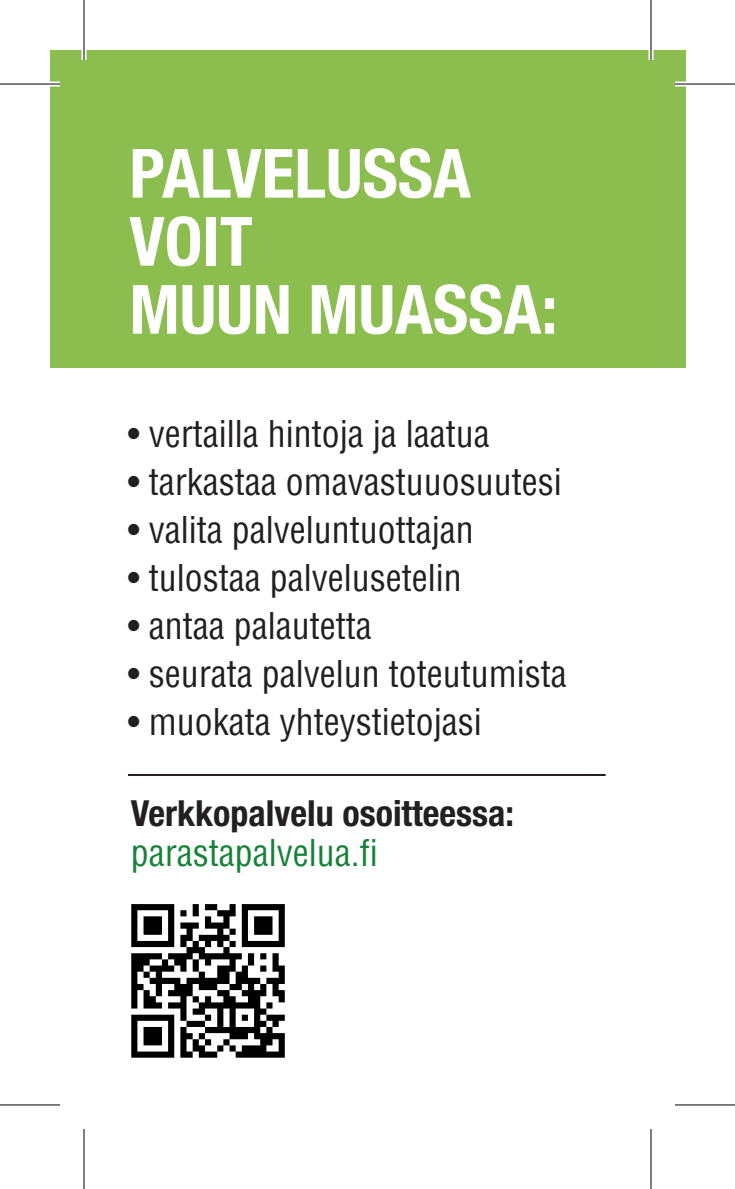
<style>
.page{position:relative;width:735px;height:1189px;background:#fff}
.page>*{position:absolute;margin:0;border:0;box-sizing:border-box;transform-origin:0 0}
.t1{font:700 condensed 68px/68px "Helvetica Neue";color:#fff}
.t2{font:condensed 36px "Helvetica";color:#231f20}
.t3{font:700 condensed 36px "Helvetica Neue LT Pro";color:#231f20}
.t4{font:condensed 36px "Helvetica";color:#158337}
</style>
<div class="page">
<div style="left:50px;top:50px;width:635px;height:317px;background:#8bbe4f"></div>
<hr style="left:128px;top:774px;width:478px;height:2px;background:#231f20">
<svg style="left:131px;top:904px;width:154px;height:153px"></svg>
<div style="left:0;top:81px;width:60px;height:5px;background:#fff"></div>
<div style="left:675px;top:81px;width:60px;height:5px;background:#fff"></div>
<svg style="left:0;top:1105px;width:60px;height:1px"></svg>
<svg style="left:675px;top:1105px;width:60px;height:1px"></svg>
<hr style="left:82px;top:0;width:4px;height:60px;background:#fff">
<div style="left:648px;top:0;width:5px;height:60px;background:#fff"></div>
<hr style="left:0;top:83px;width:60px;height:2px;background:#000">
<hr style="left:675px;top:83px;width:60px;height:2px;background:#000">
<hr style="left:0;top:1104px;width:60px;height:1px;background:#000">
<hr style="left:675px;top:1104px;width:60px;height:1px;background:#000">
<hr style="left:83px;top:0;width:2px;height:60px;background:#000">
<hr style="left:83px;top:1128px;width:2px;height:60px;background:#000">
<hr style="left:650px;top:0;width:2px;height:60px;background:#000">
<hr style="left:650px;top:1128px;width:2px;height:60px;background:#000">
<h1 class="t1" style="left:129px;top:138px;width:430px">PALVELUSSA<br>VOIT<br>MUUN MUASSA:</h1>
<p class="t2" style="left:128px;top:410px;width:363px">• vertailla hintoja ja laatua</p>
<p class="t2" style="left:128px;top:458px;width:435px">• tarkastaa omavastuuosuutesi</p>
<p class="t2" style="left:128px;top:506px;width:347px">• valita palveluntuottajan</p>
<p class="t2" style="left:128px;top:554px;width:335px">• tulostaa palvelusetelin</p>
<p class="t2" style="left:128px;top:602px;width:245px">• antaa palautetta</p>
<p class="t2" style="left:128px;top:650px;width:440px">• seurata palvelun toteutumista</p>
<p class="t2" style="left:128px;top:698px;width:355px">• muokata yhteystietojasi</p>
<p class="t3" style="left:131px;top:791px;width:385px">Verkkopalvelu osoitteessa:</p>
<p class="t4" style="left:131px;top:829px;width:248px">parastapalvelua.fi</p>
</div>
